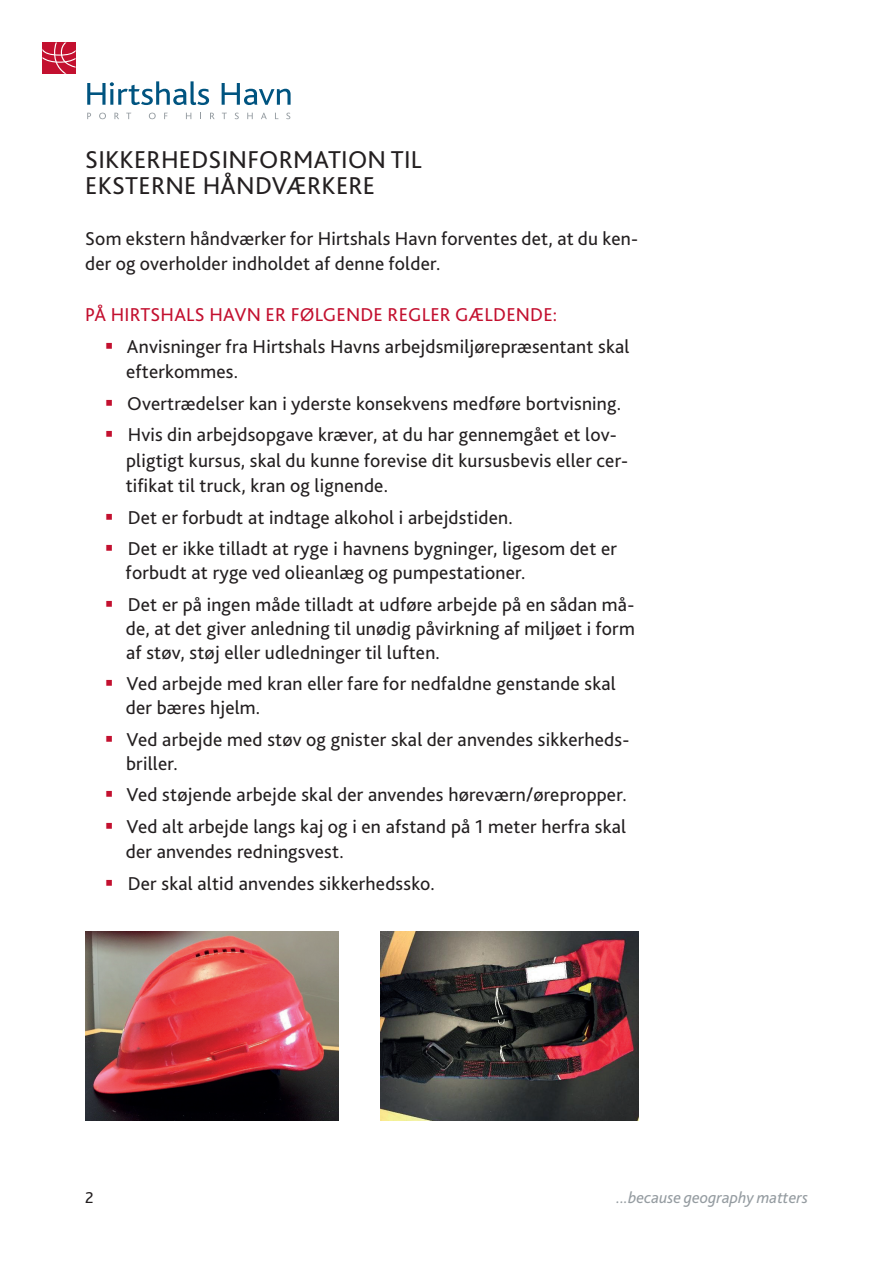
<style>
.page{position:relative;width:893px;height:1263px;background:#fff}
.page>*{position:absolute;margin:0;border:0;box-sizing:border-box;transform-origin:0 0}
.t1{font:25.5px/25.5px "Bliss 2";letter-spacing:.01em;color:#231f20}
.t2{font:19.5px/25.5px "Bliss 2";letter-spacing:.01em;color:#231f20}
.t3{font:19.5px "Bliss 2";letter-spacing:.01em;color:#c3102f}
.t4{font:italic 16.5px "Bliss 2";color:#959ca1}
.t5{font:16.5px "Bliss 2";color:#231f20}
.s1{color:#c3102f}
</style>
<div class="page">
<svg style="left:87px;top:81px;width:122px;height:24px"></svg>
<svg style="left:222px;top:83px;width:69px;height:22px"></svg>
<svg style="left:87px;top:113px;width:4px;height:6px"></svg>
<svg style="left:99px;top:113px;width:7px;height:6px"></svg>
<svg style="left:114px;top:113px;width:5px;height:6px"></svg>
<svg style="left:126px;top:113px;width:5px;height:6px"></svg>
<svg style="left:149px;top:113px;width:7px;height:6px"></svg>
<svg style="left:164px;top:113px;width:4px;height:6px"></svg>
<svg style="left:186px;top:113px;width:5px;height:6px"></svg>
<svg style="left:210px;top:113px;width:5px;height:6px"></svg>
<svg style="left:222px;top:113px;width:5px;height:6px"></svg>
<svg style="left:235px;top:113px;width:4px;height:6px"></svg>
<svg style="left:247px;top:113px;width:6px;height:6px"></svg>
<svg style="left:261px;top:113px;width:6px;height:6px"></svg>
<svg style="left:286px;top:113px;width:4px;height:6px"></svg>
<svg style="left:43px;top:43px;width:33px;height:31px"></svg>
<img style="left:85px;top:931px;width:254px;height:189px">
<img style="left:380px;top:931px;width:258px;height:189px">
<h1 class="t1" style="left:85px;top:147px;width:338px">SIKKERHEDSINFORMATION TIL<br>EKSTERNE HÅNDVÆRKERE</h1>
<p class="t2" style="left:85px;top:225px;width:554px">Som ekstern håndværker for Hirtshals Havn forventes det, at du ken&shy;der og overholder indholdet af denne folder.</p>
<p class="t3" style="left:85px;top:303px;width:474px">PÅ HIRTSHALS HAVN ER FØLGENDE REGLER GÆLDENDE:</p>
<p class="t2" style="left:126px;top:333px;width:505px;text-indent:-21px"><span class="s1">▪</span> Anvisninger fra Hirtshals Havns arbejdsmiljørepræsentant skal efterkommes.</p>
<p class="t2" style="left:105px;top:390px;width:518px"><span class="s1">▪</span> Overtrædelser kan i yderste konsekvens medføre bortvisning.</p>
<p class="t2" style="left:126px;top:422px;width:504px;text-indent:-21px"><span class="s1">▪</span> Hvis din arbejdsopgave kræver, at du har gennemgået et lov&shy;pligtigt kursus, skal du kunne forevise dit kursusbevis eller cer&shy;tifikat til truck, kran og lignende.</p>
<p class="t2" style="left:105px;top:504px;width:409px"><span class="s1">▪</span> Det er forbudt at indtage alkohol i arbejdstiden.</p>
<p class="t2" style="left:126px;top:537px;width:493px;line-height:24px;text-indent:-21px"><span class="s1">▪</span> Det er ikke tilladt at ryge i havnens bygninger, ligesom det er forbudt at ryge ved olieanlæg og pumpestationer.</p>
<p class="t2" style="left:126px;top:592px;width:511px;line-height:24px;text-align:justify;text-indent:-21px"><span class="s1">▪</span> Det er på ingen måde tilladt at udføre arbejde på en sådan må&shy;de, at det giver anledning til unødig påvirkning af miljøet i form af støv, støj eller udledninger til luften.</p>
<p class="t2" style="left:126px;top:672px;width:492px;line-height:24px;text-indent:-21px"><span class="s1">▪</span> Ved arbejde med kran eller fare for nedfaldne genstande skal der bæres hjelm.</p>
<p class="t2" style="left:126px;top:727px;width:505px;line-height:24px;text-indent:-21px"><span class="s1">▪</span> Ved arbejde med støv og gnister skal der anvendes sikkerheds&shy;briller.</p>
<p class="t2" style="left:105px;top:782px;width:523px"><span class="s1">▪</span> Ved støjende arbejde skal der anvendes høreværn/ørepropper.</p>
<p class="t2" style="left:126px;top:813px;width:502px;text-indent:-21px"><span class="s1">▪</span> Ved alt arbejde langs kaj og i en afstand på 1 meter herfra skal der anvendes redningsvest.</p>
<p class="t2" style="left:105px;top:870px;width:331px"><span class="s1">▪</span> Der skal altid anvendes sikkerhedssko.</p>
<p class="t5" style="left:85px;top:1187px;width:10px">2</p>
<p class="t4" style="left:616px;top:1187px;width:193px">...because geography matters</p>
</div>
